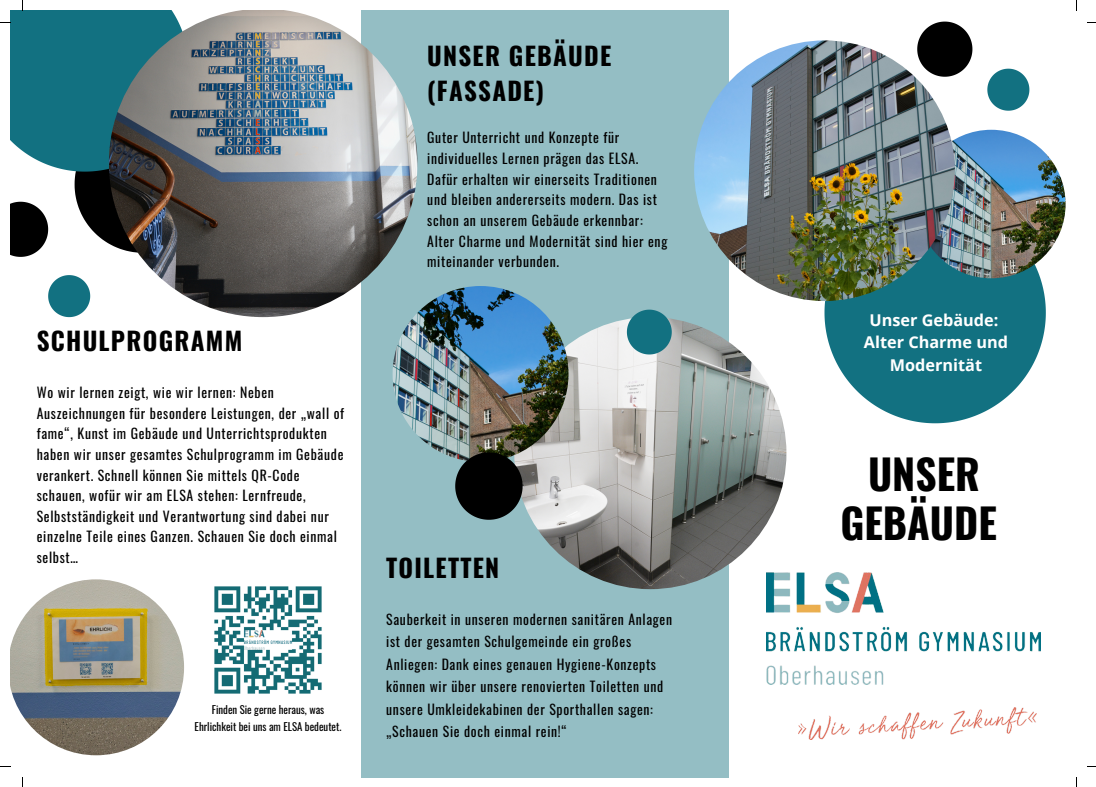
<style>
.page{position:relative;width:1096px;height:787px;background:#fff}
.page>*{position:absolute;margin:0;border:0;box-sizing:border-box;transform-origin:0 0}
.t1{font:700 41.25px/48.8px "Oswald";color:#000;text-align:center}
.t2{font:700 25px/34.8px "Oswald";letter-spacing:.05em;color:#000}
.t3{font:700 16.25px/22.5px "Open Sans";color:#fff;text-align:center}
.t4{font:13.75px/20.6px "Oswald";letter-spacing:.05em;color:#000}
.t5{font:10.75px/17px "Oswald";color:#000;text-align:center}
</style>
<div class="page">
<div style="left:361px;top:10px;width:368px;height:768px;background:#94bec4"></div>
<svg style="left:48px;top:275px;width:42px;height:42px"></svg>
<img style="left:141px;top:10px;width:276px;height:307px">
<img style="left:10px;top:579px;width:174px;height:176px">
<img style="left:514px;top:317px;width:272px;height:272px;border-radius:50%">
<svg style="left:627px;top:310px;width:44px;height:44px;background:#328290"></svg>
<svg style="left:824px;top:247px;width:221px;height:176px;fill:#127181"></svg>
<svg style="left:917px;top:22px;width:55px;height:55px"></svg>
<svg style="left:987px;top:69px;width:42px;height:42px"></svg>
<img style="left:916px;top:130px;width:149px;height:148px;border-radius:50%">
<img style="left:694px;top:40px;width:260px;height:261px;border-radius:50%">
<img style="left:798px;top:707px;width:238px;height:33px">
<img style="left:766px;top:572px;width:274px;height:113px">
<img style="left:392px;top:286px;width:176px;height:176px;border-radius:50%">
<svg style="left:455px;top:452px;width:67px;height:68px;background:#1e2424"></svg>
<img style="left:214px;top:586px;width:108px;height:108px">
<svg style="left:0;top:0;width:211px;height:257px"></svg>
<h2 class="t2" style="left:37px;top:322px;width:207px">SCHULPROGRAMM</h2>
<p class="t4" style="left:37px;top:381px;width:309px">Wo wir lernen zeigt, wie wir lernen: Neben Auszeichnungen für besondere Leistungen, der „wall of fame“, Kunst im Gebäude und Unterrichtsprodukten haben wir unser gesamtes Schulprogramm im Gebäude verankert. Schnell können Sie mittels QR-Code schauen, wofür wir am ELSA stehen: Lernfreude, Selbstständigkeit und Verantwortung sind dabei nur einzelne Teile eines Ganzen. Schauen Sie doch einmal selbst…</p>
<p class="t5" style="left:195px;top:701px;width:148px">Finden Sie gerne heraus, was<br>Ehrlichkeit bei uns am ELSA bedeutet.</p>
<h2 class="t2" style="left:427px;top:37px;width:185px">UNSER GEBÄUDE (FASSADE)</h2>
<p class="t4" style="left:427px;top:127px;width:241px">Guter Unterricht und Konzepte für individuelles Lernen prägen das ELSA.<br>Dafür erhalten wir einerseits Traditionen und bleiben andererseits modern. Das ist schon an unserem Gebäude erkennbar:<br>Alter Charme und Modernität sind hier eng miteinander verbunden.</p>
<h2 class="t2" style="left:386px;top:549px;width:115px">TOILETTEN</h2>
<p class="t4" style="left:386px;top:607px;width:287px;line-height:22.5px">Sauberkeit in unseren modernen sanitären Anlagen ist der gesamten Schulgemeinde ein großes Anliegen: Dank eines genauen Hygiene-Konzepts können wir über unsere renovierten Toiletten und unsere Umkleidekabinen der Sporthallen sagen: „Schauen Sie doch einmal rein!“</p>
<p class="t3" style="left:863px;top:308px;width:145px">Unser Gebäude:<br>Alter Charme und<br>Modernität</p>
<h1 class="t1" style="left:840px;top:448px;width:158px">UNSER<br>GEBÄUDE</h1>
</div>
